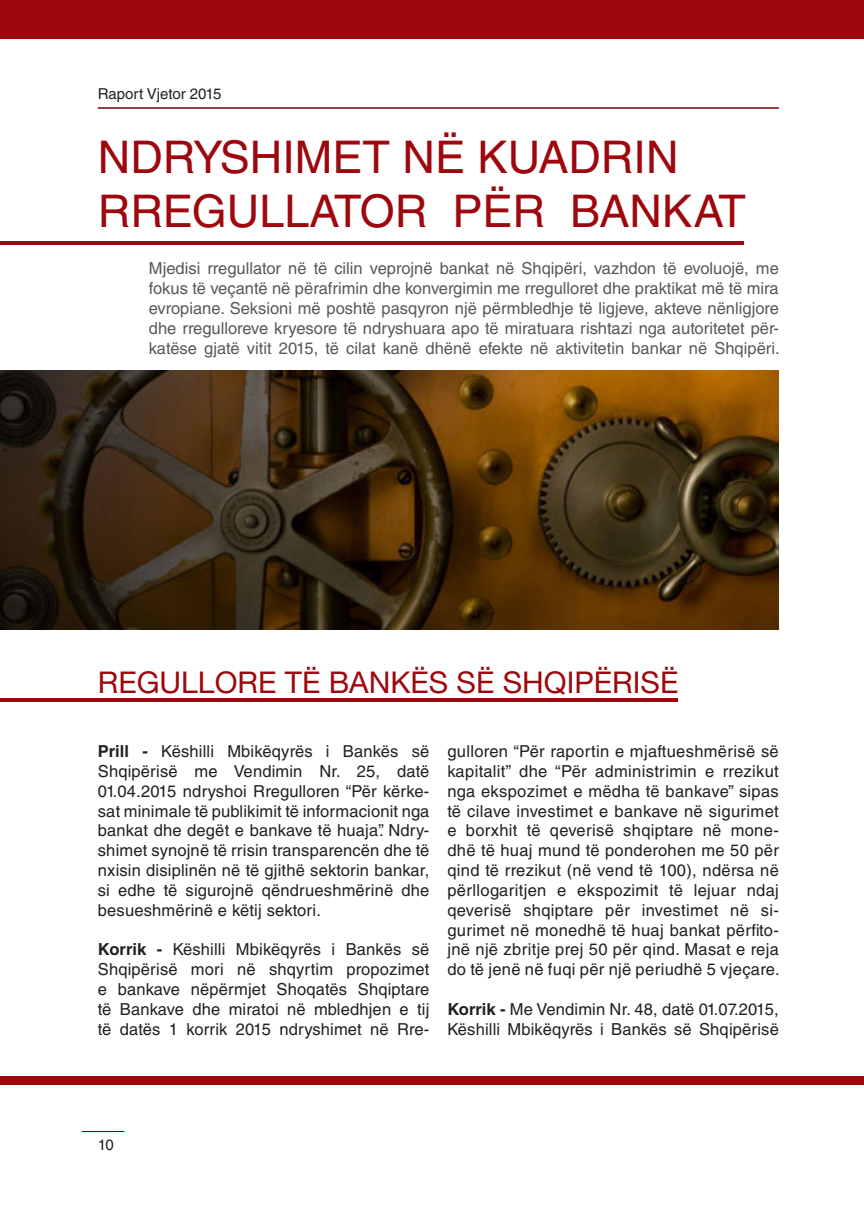
<style>
.page{position:relative;width:864px;height:1217px;background:#fff}
.page>*{position:absolute;margin:0;border:0;box-sizing:border-box;transform-origin:0 0}
.t1{font:45px/54px "Helvetica LT Std";color:#9d070d}
.t2{font:30px "Helvetica Neue LT Std";color:#9d070d}
.t3{font:16.5px/19.8px "Helvetica LT Std";letter-spacing:.01em;color:#231f20;text-align:justify}
.t4{font:16.5px/19.8px "Helvetica LT Std";color:#57585a;text-align:justify}
.t5{font:15px "Helvetica LT Std";color:#231f20}
.s1{font-weight:700}
</style>
<div class="page">
<hr style="left:98px;top:107px;width:680px;height:2px;background:#700000">
<hr style="left:82px;top:1130px;width:42px;height:1px;background:#700000">
<img style="left:0;top:371px;width:778px;height:258px">
<div style="left:1px;top:1076px;width:862px;height:8px;background:#9d070d"></div>
<div style="left:0;top:0;width:863px;height:38px;background:#9d070d"></div>
<hr style="left:0;top:241px;width:742px;height:4px;background:#9d070d">
<hr style="left:0;top:698px;width:676px;height:3px;background:#9d070d">
<p class="t5" style="left:98px;top:85px;width:125px">Raport Vjetor 2015</p>
<h1 class="t1" style="left:98px;top:130px;width:649px">NDRYSHIMET NË KUADRIN<br>RREGULLATOR PËR BANKAT</h1>
<p class="t4" style="left:149px;top:258px;width:632px">Mjedisi rregullator në të cilin veprojnë bankat në Shqipëri, vazhdon të evoluojë, me fokus të veçantë në përafrimin dhe konvergimin me rregulloret dhe praktikat më të mira evropiane. Seksioni më poshtë pasqyron një përmbledhje të ligjeve, akteve nënligjore dhe rregulloreve kryesore të ndryshuara apo të miratuara rishtazi nga autoritetet për&shy;katëse gjatë vitit 2015, të cilat kanë dhënë efekte në aktivitetin bankar në Shqipëri.</p>
<h2 class="t2" style="left:98px;top:664px;width:581px">REGULLORE TË BANKËS SË SHQIPËRISË</h2>
<p class="t3" style="left:98px;top:741px;width:333px"><span class="s1">Prill -</span> Këshilli Mbikëqyrës i Bankës së Shqipërisë me Vendimin Nr. 25, datë 01.04.2015 ndryshoi Rregulloren “Për kërke&shy;sat minimale të publikimit të informacionit nga bankat dhe degët e bankave të huaja”. Ndry&shy;shimet synojnë të rrisin transparencën dhe të nxisin disiplinën në të gjithë sektorin bankar, si edhe të sigurojnë qëndrueshmërinë dhe besueshmërinë e këtij sektori.</p>
<p class="t3" style="left:98px;top:939px;width:333px"><span class="s1">Korrik -</span> Këshilli Mbikëqyrës i Bankës së Shqipërisë mori në shqyrtim propozimet e bankave nëpërmjet Shoqatës Shqiptare të Bankave dhe miratoi në mbledhjen e tij të datës 1 korrik 2015 ndryshimet në Rre-</p>
<p class="t3" style="left:447px;top:741px;width:334px">gulloren “Për raportin e mjaftueshmërisë së kapitalit” dhe “Për administrimin e rrezikut nga ekspozimet e mëdha të bankave” sipas të cilave investimet e bankave në sigurimet e borxhit të qeverisë shqiptare në mone&shy;dhë të huaj mund të ponderohen me 50 për qind të rrezikut (në vend të 100), ndërsa në përllogaritjen e ekspozimit të lejuar ndaj qeverisë shqiptare për investimet në si&shy;gurimet në monedhë të huaj bankat përfito&shy;jnë një zbritje prej 50 për qind. Masat e reja do të jenë në fuqi për një periudhë 5 vjeçare.</p>
<p class="t3" style="left:447px;top:998px;width:333px"><span class="s1">Korrik -</span> Me Vendimin Nr. 48, datë 01.07.2015,<br>Këshilli Mbikëqyrës i Bankës së Shqipërisë</p>
<p class="t5" style="left:98px;top:1136px;width:17px">10</p>
</div>
